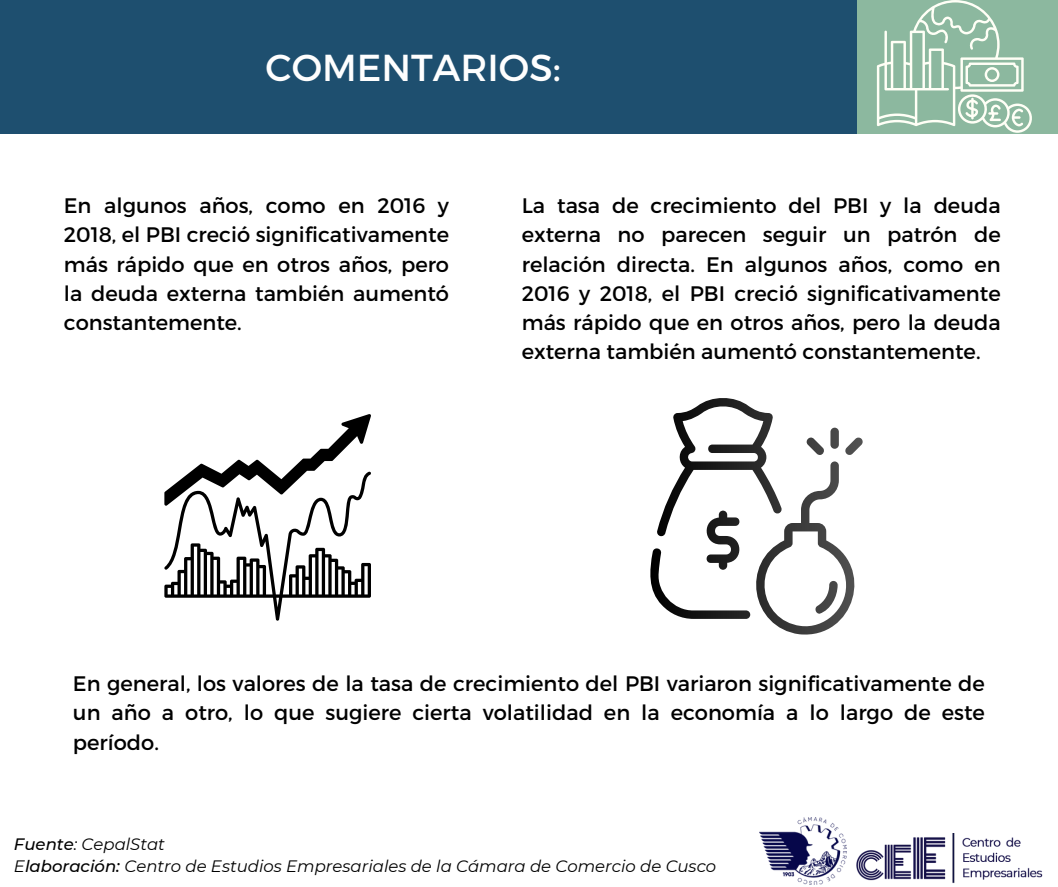
<style>
.page{position:relative;width:1058px;height:887px;background:#fff}
.page>*{position:absolute;margin:0;border:0;box-sizing:border-box;transform-origin:0 0}
.t1{font:37.5px "Montserrat";color:#fefefe}
.t2{font:21px/29.2px "Montserrat";color:#000;text-align:justify}
.t3{font:italic 16.5px "Montserrat";color:#000}
.s1{font-weight:500}
</style>
<div class="page">
<img style="left:856px;top:833px;width:187px;height:51px">
<img style="left:760px;top:817px;width:86px;height:67px">
<div style="left:0;top:0;width:857px;height:134px;background:#1e4f6f"></div>
<div style="left:857px;top:0;width:200px;height:134px;background:#8cb89f"></div>
<svg style="left:876px;top:0;width:156px;height:133px"></svg>
<svg style="left:164px;top:414px;width:207px;height:206px"></svg>
<svg style="left:650px;top:398px;width:213px;height:237px"></svg>
<p class="t1" style="left:265px;top:43px;width:296px">COMENTARIOS:</p>
<p class="t2" style="left:64px;top:190px;width:387px">En algunos años, como en 2016 y 2018, el PBI creció significativamente más rápido que en otros años, pero la deuda externa también aumentó constantemente.</p>
<p class="t2" style="left:522px;top:190px;width:480px">La tasa de crecimiento del PBI y la deuda externa no parecen seguir un patrón de relación directa. En algunos años, como en 2016 y 2018, el PBI creció significativamente más rápido que en otros años, pero la deuda externa también aumentó constantemente.</p>
<p class="t2" style="left:73px;top:667px;width:913px">En general, los valores de la tasa de crecimiento del PBI variaron significativamente de un año a otro, lo que sugiere cierta volatilidad en la economía a lo largo de este período.</p>
<p class="t3" style="left:14px;top:833px;width:152px"><span class="s1">Fuente</span>: CepalStat</p>
<p class="t3" style="left:14px;top:856px;width:704px">E<span class="s1">laboración:</span> Centro de Estudios Empresariales de la Cámara de Comercio de Cusco</p>
</div>
